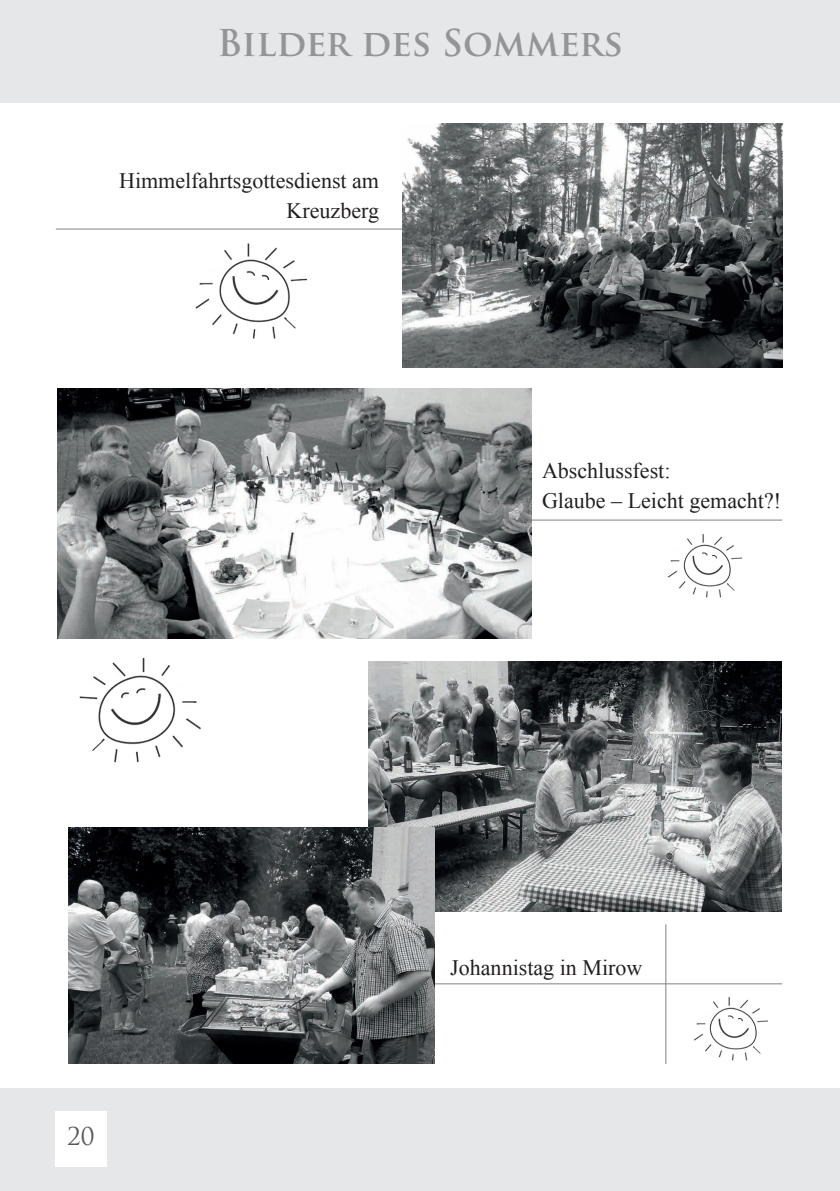
<style>
.page{position:relative;width:840px;height:1191px;background:#fff}
.page>*{position:absolute;margin:0;border:0;box-sizing:border-box;transform-origin:0 0}
.t1{font:700 36px "Trajan Pro";letter-spacing:-.005em;color:#939598}
.t2{font:24px "Trajan Pro";color:#57585a}
.t3{font:22px/30px "Times New Roman";color:#231f20;text-align:right}
</style>
<div class="page">
<div style="left:0;top:0;width:839px;height:103px;background:#e6e7e9"></div>
<div style="left:0;top:1089px;width:839px;height:102px;background:#e6e7e9"></div>
<div style="left:56px;top:1110px;width:51px;height:56px;background:#fff"></div>
<hr style="left:56px;top:228px;width:346px;height:1px;background:#808285">
<img style="left:402px;top:124px;width:379px;height:243px">
<img style="left:58px;top:389px;width:473px;height:249px">
<img style="left:369px;top:661px;width:412px;height:250px">
<img style="left:69px;top:827px;width:365px;height:237px">
<hr style="left:531px;top:519px;width:250px;height:1px;background:#808285">
<hr style="left:434px;top:983px;width:347px;height:1px;background:#808285">
<hr style="left:665px;top:924px;width:1px;height:140px;background:#808285">
<img style="left:694px;top:997px;width:74px;height:64px">
<img style="left:668px;top:534px;width:74px;height:64px">
<img style="left:195px;top:243px;width:113px;height:96px">
<img style="left:79px;top:657px;width:122px;height:106px">
<h1 class="t1" style="left:217px;top:21px;width:407px">Bilder des Sommers</h1>
<p class="t3" style="left:119px;top:165px;width:261px">Himmelfahrtsgottesdienst am<br>Kreuzberg</p>
<p class="t3" style="left:541px;top:456px;width:240px;text-align:left">Abschlussfest:<br>Glaube – Leicht gemacht?!</p>
<p class="t2" style="left:67px;top:1121px;width:29px">20</p>
<p class="t3" style="left:450px;top:952px;width:193px">Johannistag in Mirow</p>
</div>
